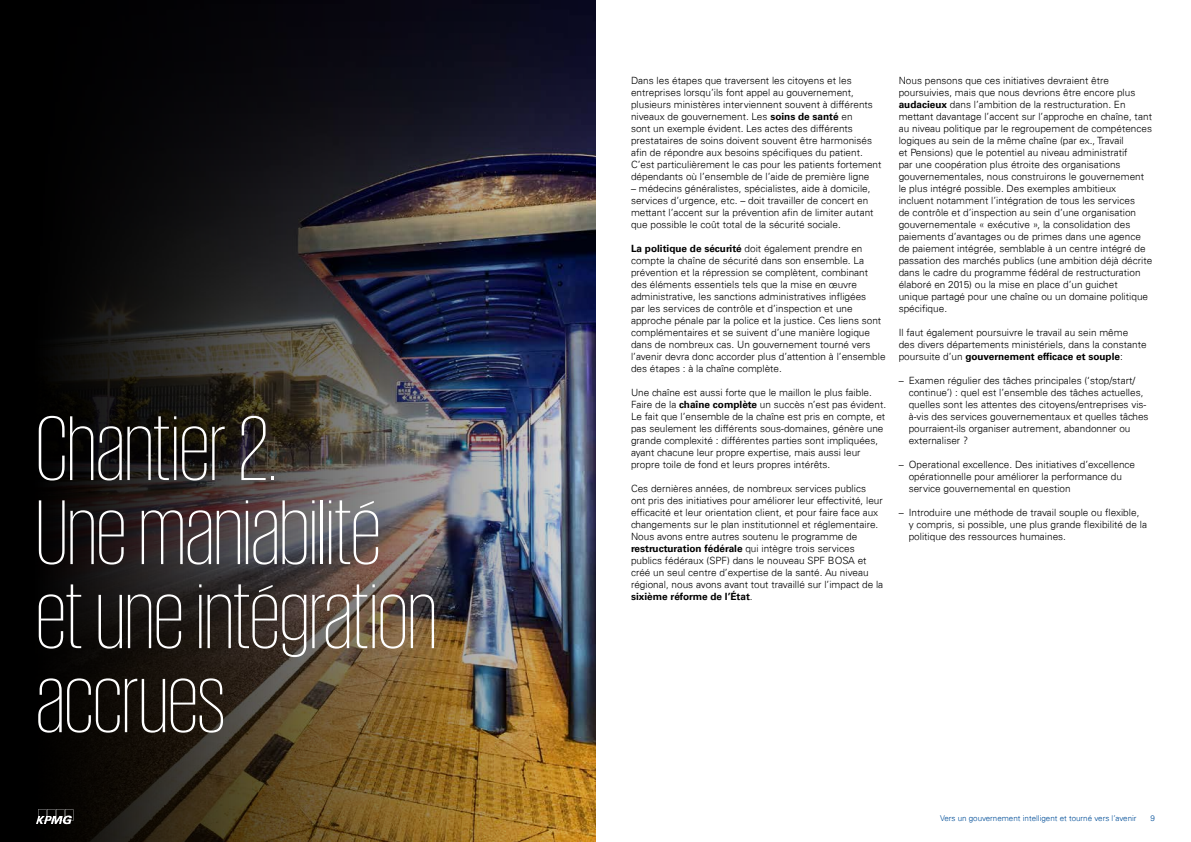
<style>
.page{position:relative;width:1191px;height:842px;background:#fff}
.page>*{position:absolute;margin:0;border:0;box-sizing:border-box;transform-origin:0 0}
.t1{font:200 94px/84px "KPMG";color:#fff}
.t2{font:300 10px/12px "Univers 45";color:#000}
.t3{font:700 10px "Univers 65";color:#000}
.t4{font:300 8px "Univers 45";color:#004e98}
.s1{font-family:"Univers 65";font-weight:700}
.s2{font-family:"Univers 45";font-weight:300}
</style>
<div class="page">
<img style="left:0;top:0;width:595px;height:842px">
<svg style="left:36px;top:809px;width:37px;height:15px"></svg>
<h1 class="t1" style="left:36px;top:404px;width:402px">Chantier 2.<br>Une maniabilité et une intégration accrues</h1>
<p class="t2" style="left:631px;top:74px;width:252px">Dans les étapes que traversent les citoyens et les entreprises lorsqu’ils font appel au gouvernement, plusieurs ministères interviennent souvent à différents niveaux de gouvernement. Les <span class="s1">soins de santé</span> en<br>sont un exemple évident. Les actes des différents prestataires de soins doivent souvent être harmonisés afin de répondre aux besoins spécifiques du patient.<br>C’est particulièrement le cas pour les patients fortement dépendants où l’ensemble de l’aide de première ligne</p>
<p class="t2" style="left:631px;top:182px;width:244px">– médecins généralistes, spécialistes, aide à domicile, services d’urgence, etc. – doit travailler de concert en mettant l’accent sur la prévention afin de limiter autant que possible le coût total de la sécurité sociale.</p>
<p class="t2" style="left:631px;top:242px;width:256px"><span class="s1">La politique de sécurité</span> doit également prendre en compte la chaîne de sécurité dans son ensemble. La prévention et la répression se complètent, combinant des éléments essentiels tels que la mise en œuvre administrative, les sanctions administratives infligées<br>par les services de contrôle et d’inspection et une approche pénale par la police et la justice. Ces liens sont complémentaires et se suivent d’une manière logique dans de nombreux cas. Un gouvernement tourné vers l’avenir devra donc accorder plus d’attention à l’ensemble des étapes : à la chaîne complète.</p>
<p class="t2" style="left:631px;top:386px;width:257px">Une chaîne est aussi forte que le maillon le plus faible.<br>Faire de la <span class="s1">chaîne complète</span> un succès n’est pas évident.<br>Le fait que l’ensemble de la chaîne est pris en compte, et pas seulement les différents sous-domaines, génère une grande complexité : différentes parties sont impliquées, ayant chacune leur propre expertise, mais aussi leur propre toile de fond et leurs propres intérêts.</p>
<p class="t2" style="left:631px;top:482px;width:253px">Ces dernières années, de nombreux services publics ont pris des initiatives pour améliorer leur effectivité, leur efficacité et leur orientation client, et pour faire face aux changements sur le plan institutionnel et réglementaire.<br>Nous avons entre autres soutenu le programme de</p>
<p class="t3" style="left:631px;top:543px;width:225px">restructuration fédérale <span class="s2">qui intègre trois services</span></p>
<p class="t2" style="left:631px;top:554px;width:254px">publics fédéraux (SPF) dans le nouveau SPF BOSA et créé un seul centre d’expertise de la santé. Au niveau régional, nous avons avant tout travaillé sur l’impact de la</p>
<p class="t3" style="left:631px;top:591px;width:123px">sixième réforme de l’État<span class="s2">.</span></p>
<p class="t2" style="left:898px;top:74px;width:255px">Nous pensons que ces initiatives devraient être poursuivies, mais que nous devrions être encore plus <span class="s1">audacieux</span> dans l’ambition de la restructuration. En mettant davantage l’accent sur l’approche en chaîne, tant au niveau politique par le regroupement de compétences logiques au sein de la même chaîne (par ex., Travail<br>et Pensions) que le potentiel au niveau administratif<br>par une coopération plus étroite des organisations gouvernementales, nous construirons le gouvernement le plus intégré possible. Des exemples ambitieux incluent notamment l’intégration de tous les services<br>de contrôle et d’inspection au sein d’une organisation gouvernementale « exécutive », la consolidation des paiements d’avantages ou de primes dans une agence de paiement intégrée, semblable à un centre intégré de passation des marchés publics (une ambition déjà décrite dans le cadre du programme fédéral de restructuration élaboré en 2015) ou la mise en place d’un guichet<br>unique partagé pour une chaîne ou un domaine politique spécifique.</p>
<p class="t2" style="left:898px;top:326px;width:249px">Il faut également poursuivre le travail au sein même des divers départements ministériels, dans la constante</p>
<p class="t3" style="left:898px;top:351px;width:226px"><span class="s2">poursuite d’un</span> gouvernement efficace et souple<span class="s2">:</span></p>
<p class="t2" style="left:908px;top:374px;width:241px;text-indent:-10px">– Examen régulier des tâches principales (‘stop/start/ continue’) : quel est l’ensemble des tâches actuelles, quelles sont les attentes des citoyens/entreprises vis&shy;à-vis des services gouvernementaux et quelles tâches pourraient-ils organiser autrement, abandonner ou externaliser ?</p>
<p class="t2" style="left:908px;top:458px;width:228px;text-indent:-10px">– Operational excellence. Des initiatives d’excellence opérationnelle pour améliorer la performance du service gouvernemental en question</p>
<p class="t2" style="left:908px;top:506px;width:240px;text-indent:-10px">– Introduire une méthode de travail souple ou flexible,<br>y compris, si possible, une plus grande flexibilité de la politique des ressources humaines.</p>
<p class="t4" style="left:940px;top:813px;width:198px">Vers un gouvernement intelligent et tourné vers l’avenir</p>
<p class="t4" style="left:1150px;top:813px;width:6px">9</p>
</div>
